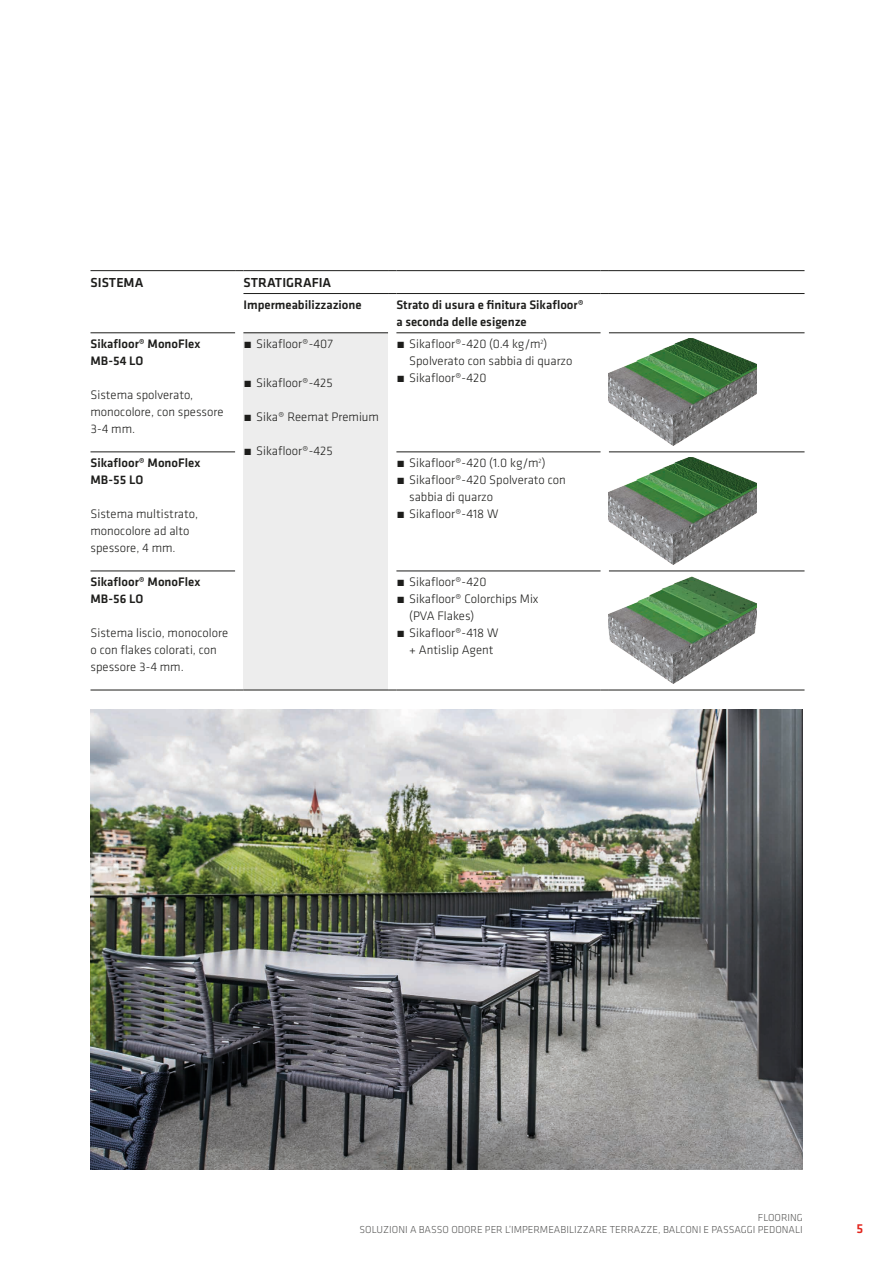
<style>
.page{position:relative;width:893px;height:1263px;background:#fff}
.page>*{position:absolute;margin:0;border:0;box-sizing:border-box;transform-origin:0 0}
.SI_Klavica_HL3{font:500 13.5px "Klavika";color:#1d1d1b}
.t1{font:500 13.5px "Klavika";color:#e3251d}
.SI_Klavica_TAB_copy{font:300 12.75px/17px "Klavika";color:#1d1d1b}
.SI_Klavica_TAB_copy-2{font:500 12.75px/17px "Klavika";color:#1d1d1b}
.t2{font:300 10.5px/12.6px "Klavika";color:#575756;text-align:right}
</style>
<div class="page">
<img style="left:91px;top:709px;width:712px;height:460px">
<div style="left:243px;top:333px;width:145px;height:357px;background:#ededed"></div>
<hr style="left:91px;top:452px;width:144px;height:1px;background:#1d1d1b">
<hr style="left:91px;top:571px;width:144px;height:1px;background:#1d1d1b">
<hr style="left:396px;top:333px;width:205px;height:1px;background:#1d1d1b">
<hr style="left:609px;top:333px;width:195px;height:1px;background:#1d1d1b">
<hr style="left:396px;top:571px;width:205px;height:1px;background:#1d1d1b">
<hr style="left:609px;top:571px;width:195px;height:1px;background:#1d1d1b">
<hr style="left:396px;top:452px;width:205px;height:1px;background:#1d1d1b">
<hr style="left:609px;top:452px;width:195px;height:1px;background:#1d1d1b">
<hr style="left:243px;top:293px;width:145px;height:1px;background:#1d1d1b">
<hr style="left:396px;top:293px;width:205px;height:1px;background:#1d1d1b">
<hr style="left:609px;top:293px;width:195px;height:1px;background:#1d1d1b">
<hr style="left:91px;top:333px;width:144px;height:1px;background:#1d1d1b">
<hr style="left:243px;top:333px;width:145px;height:1px;background:#1d1d1b">
<hr style="left:91px;top:270px;width:144px;height:1px;background:#1d1d1b">
<hr style="left:243px;top:270px;width:145px;height:1px;background:#1d1d1b">
<hr style="left:396px;top:270px;width:205px;height:1px;background:#1d1d1b">
<hr style="left:609px;top:270px;width:195px;height:1px;background:#1d1d1b">
<hr style="left:243px;top:690px;width:145px;height:1px;background:#1d1d1b">
<hr style="left:91px;top:690px;width:144px;height:1px;background:#1d1d1b">
<hr style="left:396px;top:690px;width:205px;height:1px;background:#1d1d1b">
<hr style="left:609px;top:690px;width:195px;height:1px;background:#1d1d1b">
<img style="left:609px;top:339px;width:147px;height:106px">
<img style="left:609px;top:458px;width:147px;height:106px">
<img style="left:609px;top:577px;width:147px;height:106px">
<p class="SI_Klavica_HL3" style="left:91px;top:273px;width:54px">SISTEMA</p>
<p class="SI_Klavica_HL3" style="left:243px;top:273px;width:89px">STRATIGRAFIA</p>
<p class="SI_Klavica_TAB_copy-2" style="left:243px;top:296px;width:120px">Impermeabilizzazione</p>
<p class="SI_Klavica_TAB_copy-2" style="left:396px;top:296px;width:189px">Strato di usura e finitura Sikafloor®</p>
<p class="SI_Klavica_TAB_copy-2" style="left:396px;top:313px;width:132px">a seconda delle esigenze</p>
<p class="SI_Klavica_TAB_copy-2" style="left:91px;top:335px;width:111px">Sikafloor® MonoFlex<br>MB-54 LO</p>
<p class="SI_Klavica_TAB_copy" style="left:91px;top:386px;width:135px">Sistema spolverato, monocolore, con spessore<br>3-4 mm.</p>
<p class="SI_Klavica_TAB_copy" style="left:409px;top:335px;width:165px;text-indent:-13px">́ Sikafloor®-420 (0.4 kg/m<sup>2</sup>)<br>Spolverato con sabbia di quarzo</p>
<p class="SI_Klavica_TAB_copy" style="left:396px;top:369px;width:92px">́ Sikafloor®-420</p>
<p class="SI_Klavica_TAB_copy" style="left:243px;top:335px;width:91px">́ Sikafloor®-407</p>
<p class="SI_Klavica_TAB_copy" style="left:243px;top:374px;width:91px">́ Sikafloor®-425</p>
<p class="SI_Klavica_TAB_copy" style="left:243px;top:408px;width:137px">́ Sika® Reemat Premium</p>
<p class="SI_Klavica_TAB_copy" style="left:243px;top:442px;width:91px">́ Sikafloor®-425</p>
<p class="SI_Klavica_TAB_copy-2" style="left:91px;top:454px;width:111px">Sikafloor® MonoFlex<br>MB-55 LO</p>
<p class="SI_Klavica_TAB_copy" style="left:91px;top:505px;width:109px">Sistema multistrato, monocolore ad alto spessore, 4 mm.</p>
<p class="SI_Klavica_TAB_copy-2" style="left:91px;top:573px;width:111px">Sikafloor® MonoFlex<br>MB-56 LO</p>
<p class="SI_Klavica_TAB_copy" style="left:91px;top:624px;width:139px">Sistema liscio, monocolore o con flakes colorati, con spessore 3-4 mm.</p>
<p class="SI_Klavica_TAB_copy" style="left:396px;top:455px;width:151px">́ Sikafloor®-420 (1.0 kg/m<sup>2</sup>)</p>
<p class="SI_Klavica_TAB_copy" style="left:409px;top:471px;width:158px;text-indent:-13px">́ Sikafloor®-420 Spolverato con sabbia di quarzo</p>
<p class="SI_Klavica_TAB_copy" style="left:396px;top:505px;width:104px">́ Sikafloor®-418 W</p>
<p class="SI_Klavica_TAB_copy" style="left:396px;top:574px;width:92px">́ Sikafloor®-420</p>
<p class="SI_Klavica_TAB_copy" style="left:409px;top:591px;width:131px;text-indent:-13px">́ Sikafloor® Colorchips Mix (PVA Flakes)</p>
<p class="SI_Klavica_TAB_copy" style="left:409px;top:624px;width:91px;text-indent:-13px">́ Sikafloor®-418 W + Antislip Agent</p>
<p class="t2" style="left:360px;top:1211px;width:445px">FLOORING<br>SOLUZIONI A BASSO ODORE PER L’IMPERMEABILIZZARE TERRAZZE, BALCONI E PASSAGGI PEDONALI</p>
<p class="t1" style="left:856px;top:1219px;width:8px">5</p>
</div>
